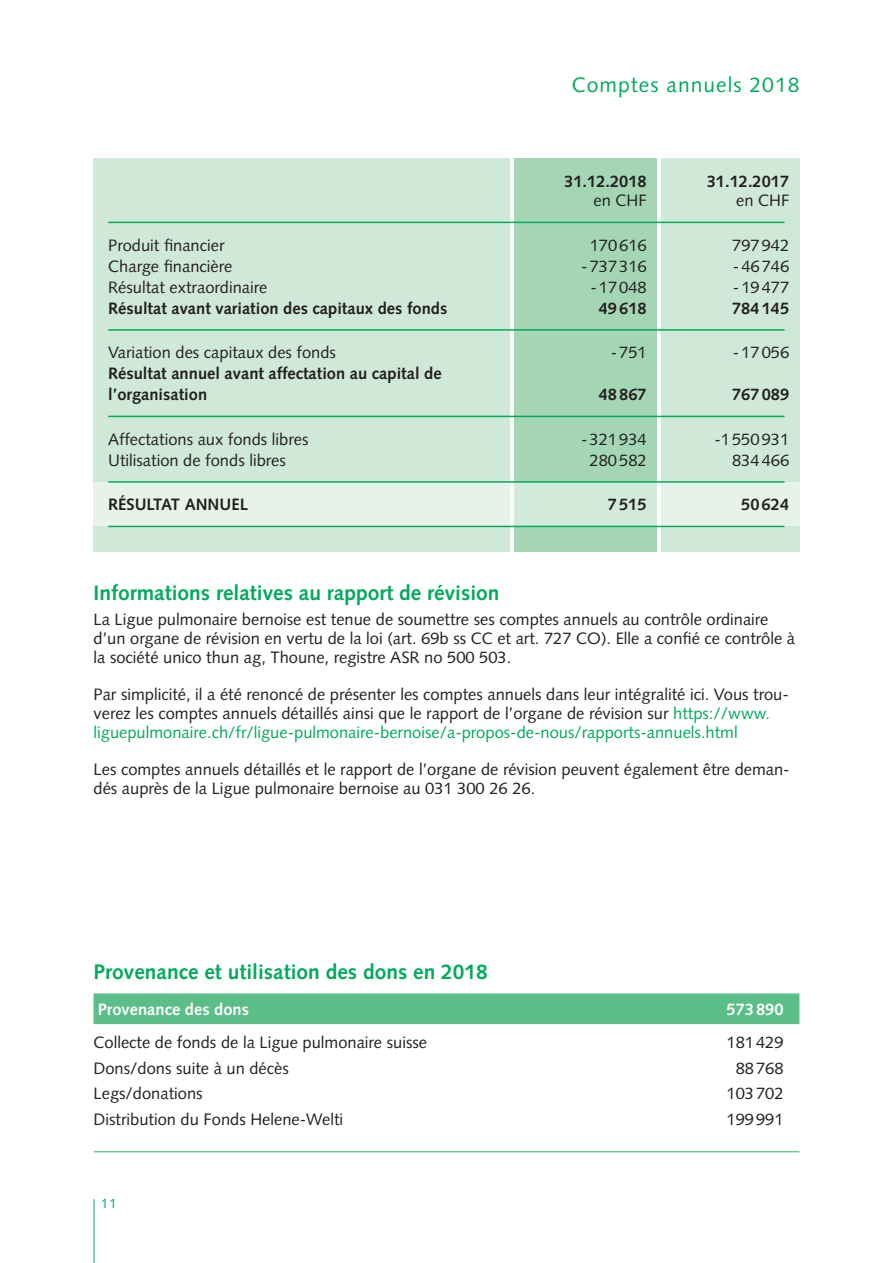
<style>
.page{position:relative;width:893px;height:1263px;background:#fff}
.page>*{position:absolute;margin:0;border:0;box-sizing:border-box;transform-origin:0 0}
.t1{font:700 21px "Syntax LT Std";color:#00ab5b}
.t2{font:21px "Syntax LT Std";letter-spacing:.05em;color:#00ab5b}
.t3{font:16.5px/18.8px "Syntax LT Std";color:#231f20}
.t4{font:700 16.5px/21px "Syntax LT Std";color:#231f20}
.t5{font:700 16.5px "Syntax LT Std";color:#fff}
.t6{font:13.5px "Syntax LT Std";color:#00ab5b}
.s1{color:#00ab5b}
</style>
<div class="page">
<div style="left:661px;top:158px;width:138px;height:393px;background:#d0e8d7"></div>
<div style="left:94px;top:158px;width:416px;height:393px;background:#d0e8d7"></div>
<div style="left:514px;top:158px;width:143px;height:393px;background:#a4d6b5"></div>
<svg style="left:93px;top:482px;width:707px;height:43px;background:#e3f1e7"></svg>
<hr style="left:94px;top:1199px;width:1px;height:64px;background:#00ab5b">
<hr style="left:108px;top:222px;width:676px;height:1px;background:#00ab5b">
<hr style="left:108px;top:329px;width:676px;height:2px;background:#00ab5b">
<hr style="left:108px;top:416px;width:676px;height:1px;background:#00ab5b">
<hr style="left:108px;top:481px;width:676px;height:2px;background:#00ab5b">
<hr style="left:108px;top:526px;width:676px;height:1px;background:#00ab5b">
<hr style="left:94px;top:993px;width:705px;height:1px;background:#75c695">
<div style="left:94px;top:994px;width:705px;height:30px;background:#5bbe86"></div>
<hr style="left:94px;top:1151px;width:705px;height:1px;background:#75c695">
<p class="t2" style="left:572px;top:73px;width:229px">Comptes annuels 2018</p>
<p class="t4" style="left:564px;top:171px;width:84px">31.12.2018</p>
<p class="t4" style="left:707px;top:171px;width:84px">31.12.2017</p>
<p class="t3" style="left:594px;top:191px;width:55px">en CHF</p>
<p class="t3" style="left:736px;top:191px;width:55px">en CHF</p>
<p class="t3" style="left:108px;top:235px;width:118px">Produit financier</p>
<p class="t3" style="left:590px;top:235px;width:59px">170616</p>
<p class="t3" style="left:732px;top:235px;width:59px">797942</p>
<p class="t3" style="left:108px;top:256px;width:126px">Charge financière</p>
<p class="t3" style="left:581px;top:256px;width:67px">-737316</p>
<p class="t3" style="left:733px;top:256px;width:58px">-46746</p>
<p class="t3" style="left:108px;top:277px;width:161px">Résultat extraordinaire</p>
<p class="t3" style="left:590px;top:277px;width:58px">-17048</p>
<p class="t3" style="left:733px;top:277px;width:58px">-19477</p>
<p class="t4" style="left:108px;top:297px;width:341px">Résultat avant variation des capitaux des fonds</p>
<p class="t4" style="left:599px;top:297px;width:49px">49618</p>
<p class="t4" style="left:732px;top:297px;width:59px">784145</p>
<p class="t3" style="left:108px;top:343px;width:229px">Variation des capitaux des fonds</p>
<p class="t3" style="left:611px;top:343px;width:38px">-751</p>
<p class="t3" style="left:733px;top:343px;width:58px">-17056</p>
<p class="t4" style="left:108px;top:363px;width:335px">Résultat annuel avant affectation au capital de l’organisation</p>
<p class="t4" style="left:599px;top:384px;width:49px">48867</p>
<p class="t4" style="left:732px;top:384px;width:59px">767089</p>
<p class="t3" style="left:108px;top:429px;width:202px">Affectations aux fonds libres</p>
<p class="t3" style="left:581px;top:429px;width:67px">-321934</p>
<p class="t3" style="left:714px;top:429px;width:76px">-1550931</p>
<p class="t3" style="left:108px;top:450px;width:179px">Utilisation de fonds libres</p>
<p class="t3" style="left:590px;top:450px;width:59px">280582</p>
<p class="t3" style="left:732px;top:450px;width:59px">834466</p>
<p class="t4" style="left:108px;top:494px;width:141px">RÉSULTAT ANNUEL</p>
<p class="t4" style="left:608px;top:494px;width:40px">7515</p>
<p class="t4" style="left:741px;top:494px;width:49px">50624</p>
<p class="t1" style="left:94px;top:581px;width:407px">Informations relatives au rapport de révision</p>
<p class="t3" style="left:94px;top:610px;width:703px">La Ligue pulmonaire bernoise est tenue de soumettre ses comptes annuels au contrôle ordinaire d’un organe de révision en vertu de la loi (art. 69b ss CC et art. 727 CO). Elle a confié ce contrôle à la société unico thun ag, Thoune, registre ASR no 500 503.</p>
<p class="t3" style="left:94px;top:685px;width:697px">Par simplicité, il a été renoncé de présenter les comptes annuels dans leur intégralité ici. Vous trou&shy;verez les comptes annuels détaillés ainsi que le rapport de l’organe de révision sur <span class="s1">https://www. liguepulmonaire.ch/fr/ligue-pulmonaire-bernoise/a-propos-de-nous/rapports-annuels.html</span></p>
<p class="t3" style="left:94px;top:760px;width:698px">Les comptes annuels détaillés et le rapport de l’organe de révision peuvent également être deman&shy;dés auprès de la Ligue pulmonaire bernoise au 031 300 26 26.</p>
<p class="t1" style="left:94px;top:960px;width:396px">Provenance et utilisation des dons en 2018</p>
<p class="t5" style="left:98px;top:1000px;width:153px">Provenance des dons</p>
<p class="t5" style="left:726px;top:1000px;width:59px">573890</p>
<p class="t3" style="left:94px;top:1033px;width:335px">Collecte de fonds de la Ligue pulmonaire suisse</p>
<p class="t3" style="left:726px;top:1033px;width:59px">181429</p>
<p class="t3" style="left:94px;top:1058px;width:197px">Dons/dons suite à un décès</p>
<p class="t3" style="left:736px;top:1058px;width:49px">88768</p>
<p class="t3" style="left:94px;top:1084px;width:111px">Legs/donations</p>
<p class="t3" style="left:726px;top:1084px;width:59px">103702</p>
<p class="t3" style="left:94px;top:1110px;width:251px">Distribution du Fonds Helene-Welti</p>
<p class="t3" style="left:726px;top:1110px;width:59px">199991</p>
<p class="t6" style="left:101px;top:1196px;width:17px">11</p>
</div>
